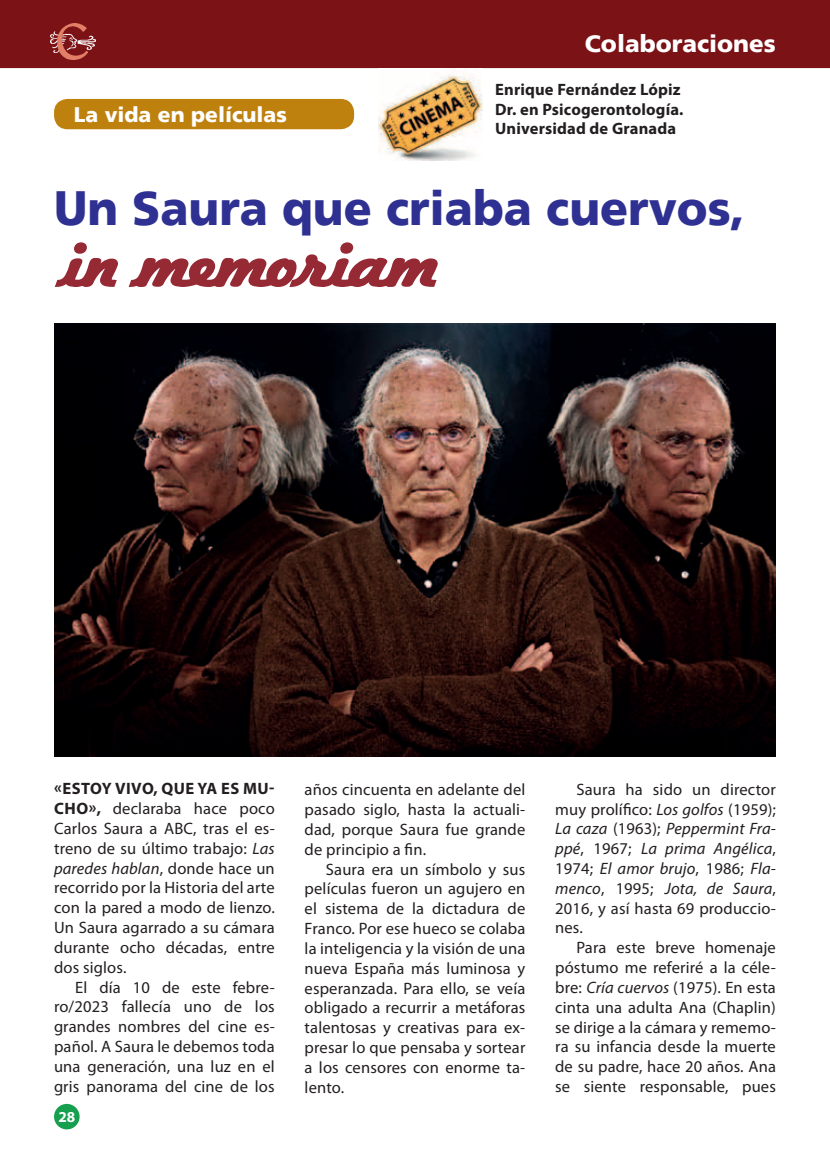
<style>
.page{position:relative;width:830px;height:1149px;background:#fff}
.page>*{position:absolute;margin:0;border:0;box-sizing:border-box;transform-origin:0 0}
.t1{font:54px "Freehand 521 BT Regular C";color:#952934;scale:1.26 1}
.t2{font:900 48px "Frutiger";color:#2e3092;scale:.96 1}
.t3{font:900 24px "Frutiger";color:#fff}
.t4{font:900 21px "Frutiger";color:#fff}
.t5{font:16.5px/19.8px "Myriad Pro";letter-spacing:.01em;color:#231f20;text-align:justify}
.t6{font:700 16.5px/19.5px "Myriad Pro";letter-spacing:.01em;color:#231f20}
.t7{font:700 15.15px "Myriad Pro";color:#fff}
.s1{font-weight:700}
.s2{font-style:italic}
</style>
<div class="page">
<div style="left:0;top:0;width:829px;height:68px;background:#7b1215"></div>
<img style="left:51px;top:31px;width:44px;height:22px">
<img style="left:57px;top:23px;width:31px;height:36px">
<div style="left:54px;top:1103px;width:26px;height:25px;background:#169f4e;border-radius:50%"></div>
<div style="left:54px;top:99px;width:300px;height:30px;background:#bf810d;border-radius:14px"></div>
<img style="left:378px;top:73px;width:104px;height:87px">
<svg style="left:54px;top:242px;width:64px;height:45px"></svg>
<svg style="left:128px;top:242px;width:310px;height:45px"></svg>
<img style="left:55px;top:323px;width:720px;height:432px">
<p class="t4" style="left:74px;top:102px;width:215px">La vida en películas</p>
<h3 class="t3" style="left:584px;top:29px;width:192px">Colaboraciones</h3>
<p class="t6" style="left:495px;top:79px;width:190px">Enrique Fernández Lópiz<br>Dr. en Psicogerontología.<br>Universidad de Granada</p>
<h2 class="t2" style="left:54px;top:179px;width:720px">Un Saura que criaba cuervos,</h2>
<h1 class="t1" style="left:64px;top:229px;width:299px">in memoriam</h1>
<p class="t6" style="left:54px;top:778px;width:119px">«Estoy vivo, que</p>
<p class="t5" style="left:54px;top:778px;width:222px;text-indent:143px"><span class="s1">ya es mu&shy;ch o»,</span> declaraba hace poco Carlos Saura a ABC, tras el es&shy;treno de su último trabajo: <span class="s2">Las paredes hablan</span>, donde hace un recorrido por la Historia del arte con la pared a modo de lienzo.<br>Un Saura agarrado a su cámara durante ocho décadas, entre dos siglos.</p>
<p class="t5" style="left:54px;top:976px;width:222px;text-indent:21px">El día 10 de este febre&shy;ro/2023 fallecía uno de los grandes nombres del cine es&shy;pañol. A Saura le debemos toda una generación, una luz en el gris panorama del cine de los</p>
<p class="t7" style="left:58px;top:1106px;width:18px">28</p>
<p class="t5" style="left:304px;top:779px;width:222px">años cincuenta en adelante del pasado siglo, hasta la actuali&shy;dad, porque Saura fue grande de principio a fin.</p>
<p class="t5" style="left:304px;top:858px;width:222px;text-indent:21px">Saura era un símbolo y sus películas fueron un agujero en el sistema de la dictadura de Franco. Por ese hueco se colaba la inteligencia y la visión de una nueva España más luminosa y esperanzada. Para ello, se veía obligado a recurrir a metáforas talentosas y creativas para ex&shy;presar lo que pensaba y sortear a los censores con enorme ta&shy;lento.</p>
<p class="t5" style="left:555px;top:778px;width:222px;text-indent:21px">Saura ha sido un director muy prolífico: <span class="s2">Los golfos</span> (1959); <span class="s2">La caza</span> (1963); <span class="s2">Peppermint Fra&shy;ppé</span>, 1967; <span class="s2">La prima Angélica</span>, 1974; <span class="s2">El amor brujo</span>, 1986; <span class="s2">Fla&shy;menco</span>, 1995; <span class="s2">Jota, de Saura</span>, 2016, y así hasta 69 produccio&shy;nes.</p>
<p class="t5" style="left:555px;top:937px;width:222px;text-indent:21px">Para este breve homenaje póstumo me referiré a la céle&shy;bre: <span class="s2">Cría cuervos</span> (1975). En esta cinta una adulta Ana (Chaplin) se dirige a la cámara y rememo&shy;ra su infancia desde la muerte de su padre, hace 20 años. Ana se siente responsable, pues</p>
</div>
